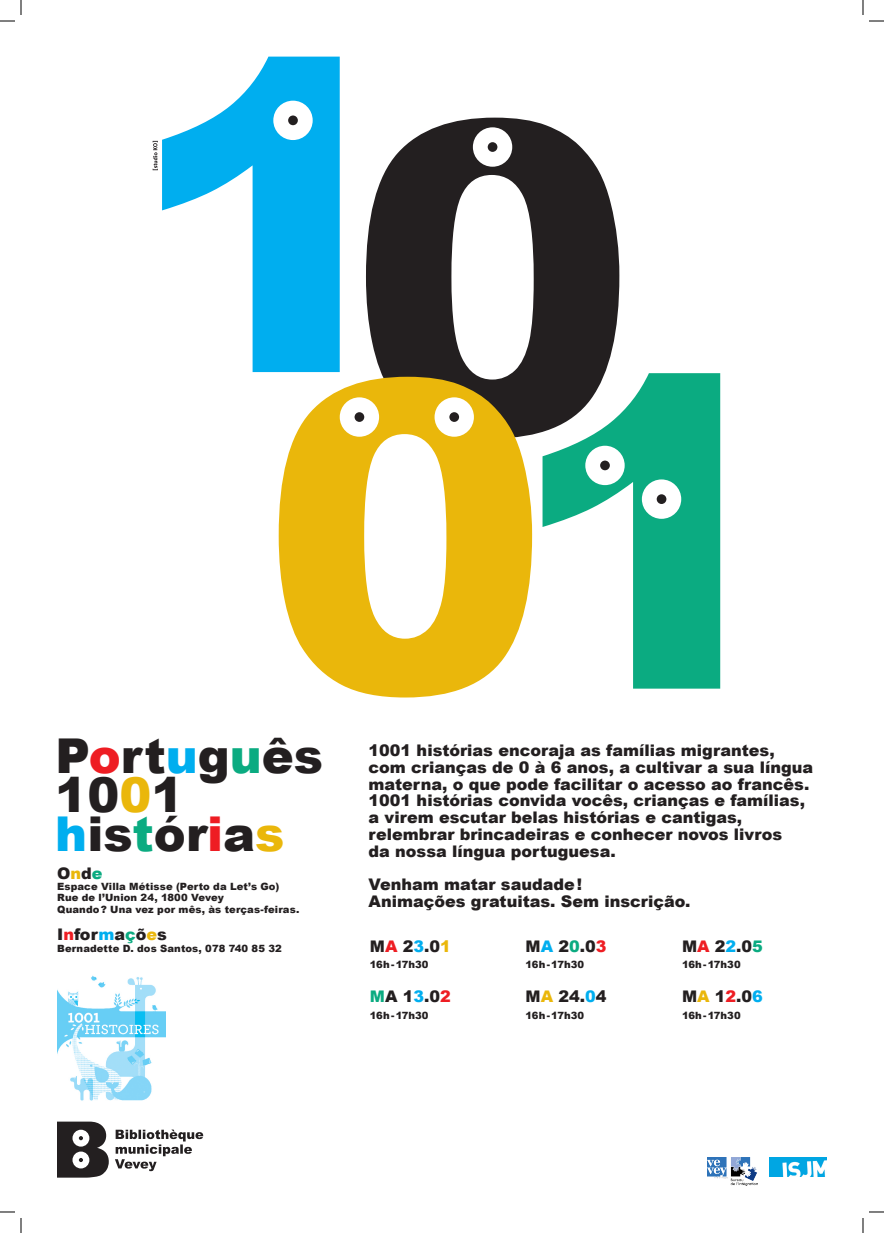
<style>
.page{position:relative;width:884px;height:1233px;background:#fff}
.page>*{position:absolute;margin:0;border:0;box-sizing:border-box;transform-origin:0 0}
.t1{font:900 48px/39.1px "Arial";color:#231f20}
.t2{font:900 16px/16.8px "Arial";color:#231f20}
.t3{font:900 10px/11.2px "Arial";letter-spacing:.01em;color:#231f20}
.s1{color:#ee1d23}
.s2{color:#00aeef}
.s3{color:#0bab81}
.s4{color:#eab70b}
</style>
<div class="page">
<svg style="left:366px;top:118px;width:253px;height:317px;fill:#231f20"></svg>
<svg style="left:279px;top:377px;width:253px;height:320px;fill:#eab70b"></svg>
<div style="left:340px;top:397px;width:39px;height:40px;background:#fff;border-radius:50%"></div>
<div style="left:355px;top:412px;width:9px;height:10px;background:#231f20;border-radius:50%"></div>
<div style="left:435px;top:397px;width:39px;height:40px;background:#fff;border-radius:50%"></div>
<div style="left:449px;top:412px;width:10px;height:10px;background:#231f20;border-radius:50%"></div>
<svg style="left:162px;top:57px;width:178px;height:315px;fill:#00aeef"></svg>
<div style="left:273px;top:101px;width:40px;height:39px;background:#fff;border-radius:50%"></div>
<div style="left:288px;top:115px;width:10px;height:10px;background:#231f20;border-radius:50%"></div>
<svg style="left:542px;top:373px;width:178px;height:315px;fill:#0bab81"></svg>
<div style="left:585px;top:446px;width:40px;height:39px;background:#fff;border-radius:50%"></div>
<div style="left:600px;top:460px;width:10px;height:10px;background:#231f20;border-radius:50%"></div>
<div style="left:642px;top:479px;width:39px;height:40px;background:#fff;border-radius:50%"></div>
<div style="left:657px;top:494px;width:9px;height:10px;background:#231f20;border-radius:50%"></div>
<div style="left:473px;top:127px;width:39px;height:40px;background:#fff;border-radius:50%"></div>
<div style="left:488px;top:142px;width:9px;height:10px;background:#231f20;border-radius:50%"></div>
<svg style="left:153px;top:141px;width:5px;height:29px"></svg>
<svg style="left:115px;top:1129px;width:88px;height:42px"></svg>
<svg style="left:57px;top:1121px;width:52px;height:56px"></svg>
<img style="left:708px;top:1157px;width:50px;height:28px">
<img style="left:769px;top:1157px;width:58px;height:19px">
<img style="left:58px;top:975px;width:107px;height:126px">
<svg style="left:0;top:1211px;width:15px;height:1px"></svg>
<svg style="left:869px;top:1211px;width:15px;height:1px"></svg>
<svg style="left:0;top:0;width:22px;height:22px"></svg>
<svg style="left:20px;top:1218px;width:2px;height:15px"></svg>
<svg style="left:862px;top:0;width:22px;height:22px"></svg>
<svg style="left:862px;top:1218px;width:2px;height:15px"></svg>
<h1 class="t1" style="left:55px;top:734px;width:269px">P<span class="s1">o</span>rt<span class="s2">u</span>g<span class="s3">u</span>ês<br>10<span class="s4">0</span>1 <span class="s2">h</span>is<span class="s3">t</span>ór<span class="s1">i</span>a<span class="s4">s</span></h1>
<p class="t2" style="left:369px;top:741px;width:446px">1001 histórias encoraja as famílias migrantes, com crianças de 0 à 6 anos, a cultivar a sua língua materna, o que pode facilitar o acesso ao francês.<br>1001 histórias convida vocês, crianças e famílias, a virem escutar belas histórias e cantigas, relembrar brincadeiras e conhecer novos livros<br>da nossa língua portuguesa.</p>
<p class="t2" style="left:369px;top:875px;width:323px">Venham matar saudade!<br>Animações gratuitas. Sem inscrição.</p>
<p class="t2" style="left:57px;top:864px;width:47px">O<span class="s4">n</span>d<span class="s3">e</span></p>
<p class="t3" style="left:57px;top:880px;width:244px">Espace Villa Métisse (Perto da Let’s Go)<br>Rue de l’Union 24, 1800 Vevey<br>Quando? Una vez por mês, às terças-feiras.</p>
<p class="t2" style="left:57px;top:926px;width:111px">I<span class="s1">n</span>for<span class="s2">m</span>a<span class="s3">ç</span>õ<span class="s4">e</span>s</p>
<p class="t3" style="left:57px;top:942px;width:226px">Bernadette D. dos Santos, 078 740 85 32</p>
<p class="t2" style="left:370px;top:937px;width:82px">M<span class="s1">A</span> 2<span class="s2">3</span>.0<span class="s4">1</span></p>
<p class="t3" style="left:370px;top:959px;width:60px">16h-17h30</p>
<p class="t2" style="left:370px;top:987px;width:82px"><span class="s3">M</span>A 1<span class="s2">3</span>.0<span class="s1">2</span></p>
<p class="t3" style="left:370px;top:1009px;width:60px">16h-17h30</p>
<p class="t2" style="left:682px;top:937px;width:82px">M<span class="s1">A</span> 2<span class="s2">2</span>.0<span class="s3">5</span></p>
<p class="t3" style="left:682px;top:959px;width:60px">16h-17h30</p>
<p class="t2" style="left:682px;top:987px;width:82px">M<span class="s4">A</span> 1<span class="s1">2</span>.0<span class="s2">6</span></p>
<p class="t3" style="left:682px;top:1009px;width:60px">16h-17h30</p>
<p class="t2" style="left:526px;top:937px;width:82px">M<span class="s2">A</span> 2<span class="s3">0</span>.0<span class="s1">3</span></p>
<p class="t3" style="left:526px;top:959px;width:60px">16h-17h30</p>
<p class="t2" style="left:526px;top:987px;width:82px">M<span class="s4">A</span> 24.<span class="s2">0</span>4</p>
<p class="t3" style="left:526px;top:1009px;width:60px">16h-17h30</p>
</div>
